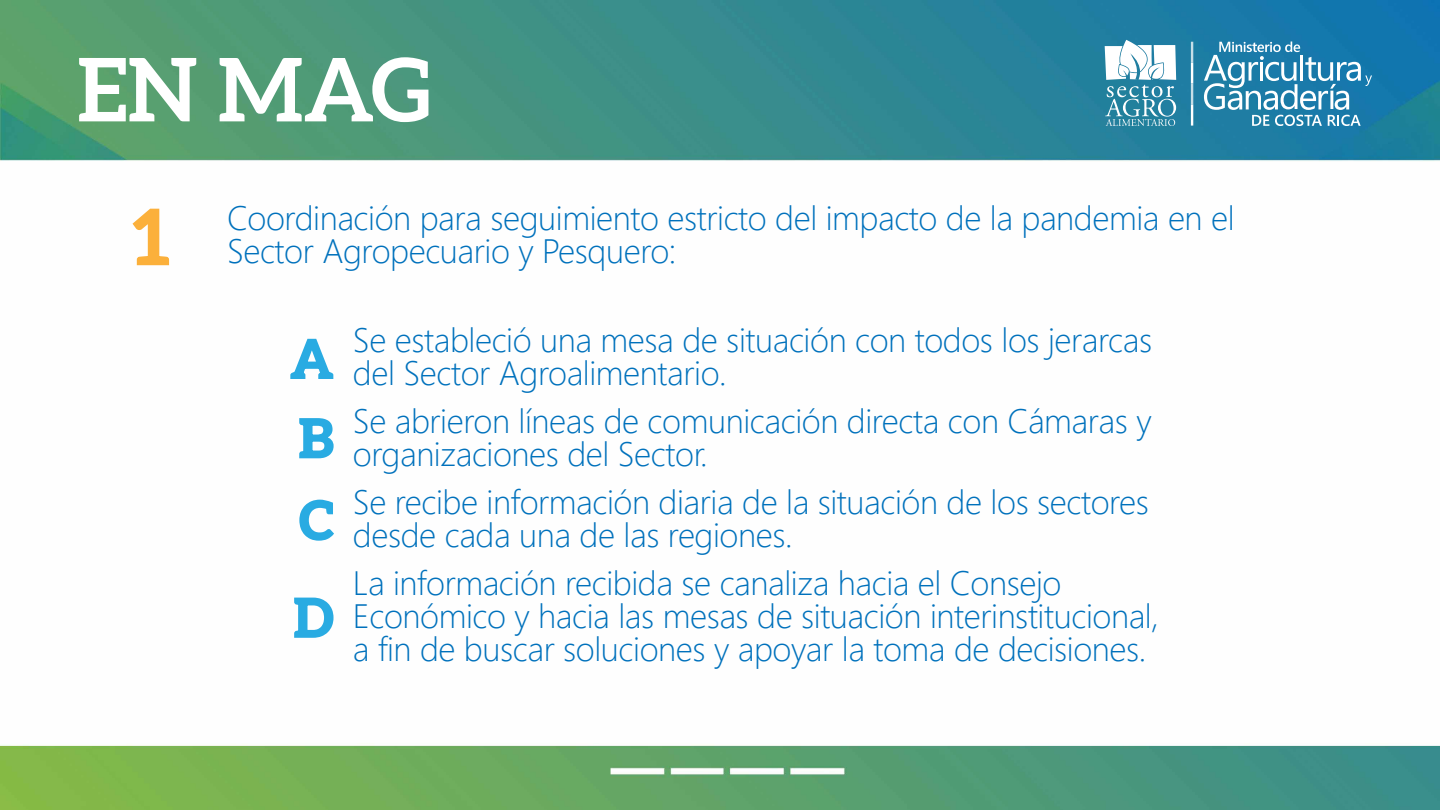
<style>
.page{position:relative;width:1440px;height:810px;background:#fff}
.page>*{position:absolute;margin:0;border:0;box-sizing:border-box;transform-origin:0 0}
.t1{font:700 87.75px "Aleo";color:#fff}
.t2{font:700 75px "Aleo";color:#fbb03b}
.t3{font:700 52.5px/80.6px "Aleo";color:#29abe2;text-align:justify}
.t4{font:300 33.75px/33px "Segoe UI";letter-spacing:-.01em;color:#0071bc}
</style>
<div class="page">
<img style="left:0;top:0;width:1440px;height:810px">
<svg style="left:1191px;top:42px;width:2px;height:84px"></svg>
<svg style="left:1204px;top:41px;width:168px;height:85px"></svg>
<svg style="left:1105px;top:40px;width:71px;height:86px"></svg>
<svg style="left:131px;top:208px;width:39px;height:58px"></svg>
<svg style="left:289px;top:338px;width:45px;height:42px"></svg>
<svg style="left:298px;top:417px;width:37px;height:42px"></svg>
<svg style="left:298px;top:499px;width:38px;height:43px"></svg>
<svg style="left:293px;top:596px;width:42px;height:43px"></svg>
<h1 class="t1" style="left:77px;top:39px;width:354px">EN MAG</h1>
<h2 class="t2" style="left:133px;top:194px;width:38px">1</h2>
<p class="t4" style="left:227px;top:198px;width:1009px">Coordinación para seguimiento estricto del impacto de la pandemia en el<br>Sector Agropecuario y Pesquero:</p>
<h3 class="t3" style="left:291px;top:318px;width:44px">A B C</h3>
<h3 class="t3" style="left:294px;top:576px;width:40px">D</h3>
<p class="t4" style="left:353px;top:321px;width:801px">Se estableció una mesa de situación con todos los jerarcas del Sector Agroalimentario.</p>
<p class="t4" style="left:353px;top:402px;width:800px">Se abrieron líneas de comunicación directa con Cámaras y organizaciones del Sector.</p>
<p class="t4" style="left:353px;top:483px;width:798px">Se recibe información diaria de la situación de los sectores desde cada una de las regiones.</p>
<p class="t4" style="left:353px;top:564px;width:807px">La información recibida se canaliza hacia el Consejo<br>Económico y hacia las mesas de situación interinstitucional, a fin de buscar soluciones y apoyar la toma de decisiones.</p>
</div>
